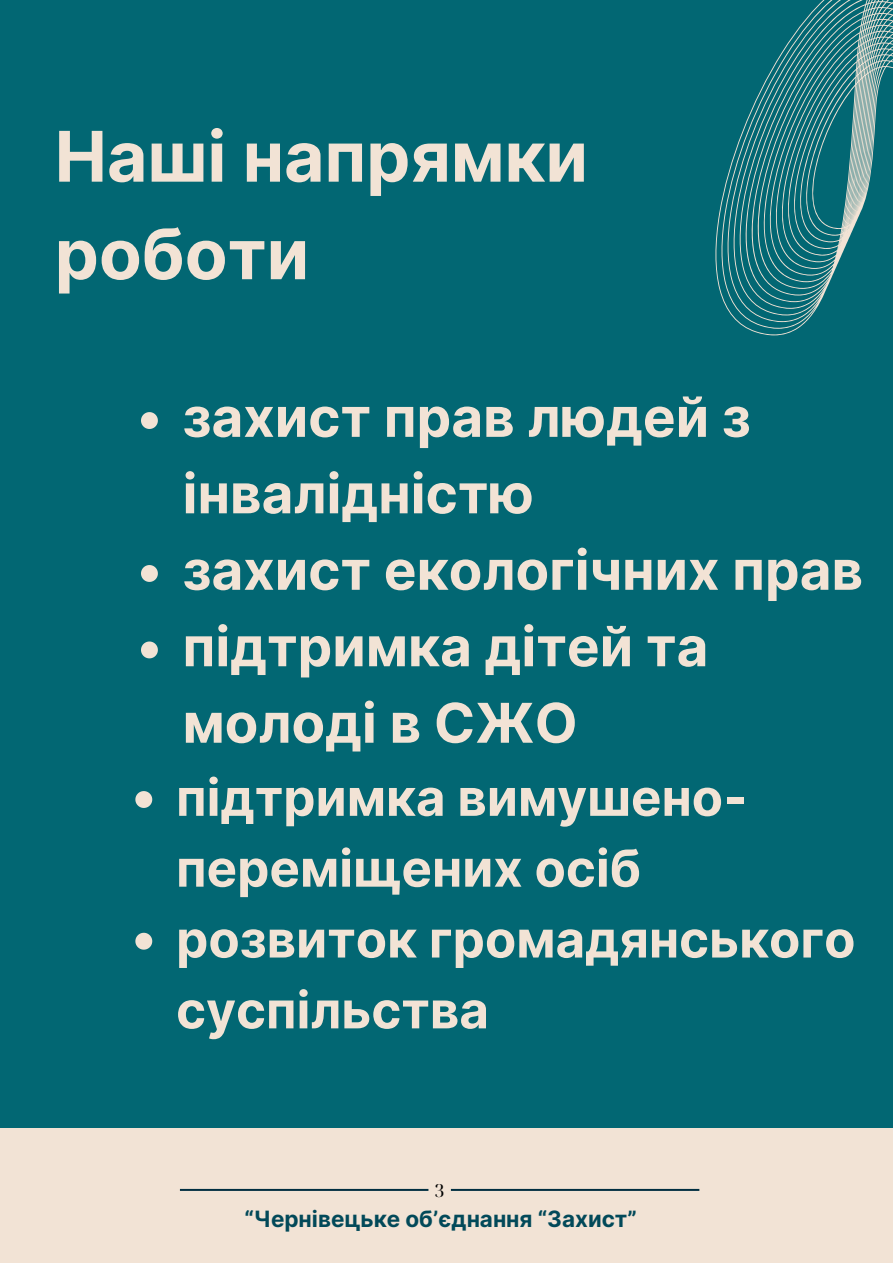
<style>
.page{position:relative;width:893px;height:1264px;background:#fff}
.page>*{position:absolute;margin:0;border:0;box-sizing:border-box;transform-origin:0 0}
.t1{font:700 69.75px "Inter";color:#f2e3d5}
.t2{font:700 54.9px/76.5px "Inter";color:#f2e3d5}
.t3{font:700 51px/70.8px "Inter";color:#f2e3d5}
.t4{font:700 22.5px "Inter";color:#024959}
.t5{font:18px "Noto Serif Display";color:#000}
</style>
<div class="page">
<div style="left:0;top:0;width:892px;height:1262px;background:#026773"></div>
<div style="left:0;top:1128px;width:892px;height:134px;background:#f2e3d5"></div>
<svg style="left:180px;top:1188px;width:519px;height:2px"></svg>
<svg style="left:715px;top:0;width:177px;height:336px"></svg>
<svg style="left:141px;top:412px;width:17px;height:17px"></svg>
<svg style="left:141px;top:565px;width:17px;height:17px"></svg>
<svg style="left:141px;top:641px;width:17px;height:17px"></svg>
<svg style="left:135px;top:791px;width:17px;height:17px"></svg>
<svg style="left:135px;top:932px;width:17px;height:17px"></svg>
<p class="t1" style="left:55px;top:115px;width:534px">Наші напрямки</p>
<p class="t1" style="left:55px;top:212px;width:256px">роботи</p>
<p class="t2" style="left:182px;top:378px;width:569px">захист прав людей з інвалідністю</p>
<p class="t2" style="left:182px;top:531px;width:682px">захист екологічних прав</p>
<p class="t2" style="left:182px;top:608px;width:527px">підтримка дітей та молоді в СЖО</p>
<p class="t3" style="left:176px;top:761px;width:572px">підтримка вимушено&shy;переміщених осіб</p>
<p class="t3" style="left:176px;top:903px;width:680px">розвиток громадянського суспільства</p>
<p class="t5" style="left:434px;top:1177px;width:12px">3</p>
<p class="t4" style="left:244px;top:1205px;width:394px">“Чернівецьке об’єднання “Захист”</p>
</div>
